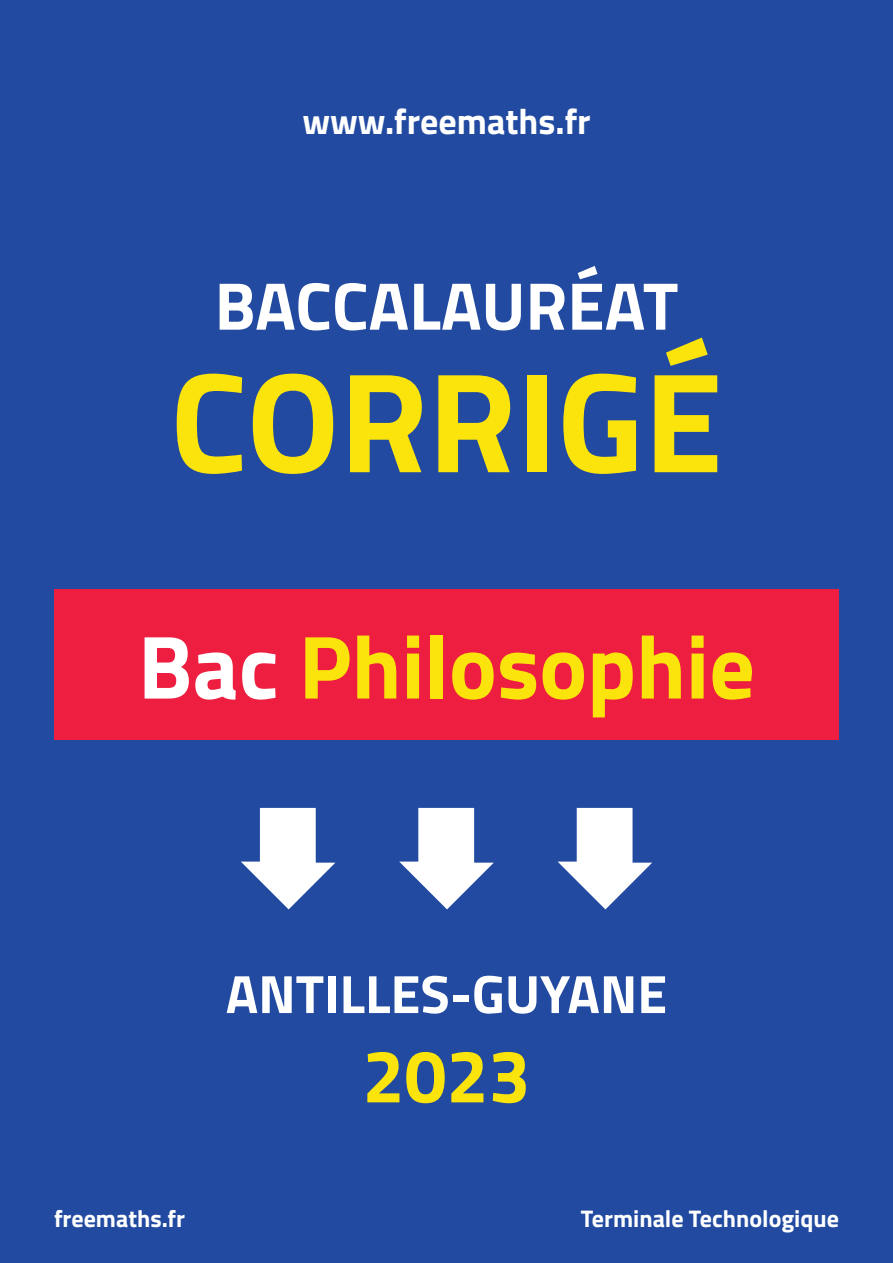
<style>
.page{position:relative;width:893px;height:1263px;background:#214aa0}
.page>*{position:absolute;margin:0;border:0;box-sizing:border-box;transform-origin:0 0}
.t1{font:700 142.5px "Titillium";color:#fbe30c}
.t2{font:700 90px "Titillium";color:#fbe30c}
.t3{font:700 75px "Titillium";color:#fbe30c}
.t4{font:700 67.5px "Titillium";color:#fff}
.t5{font:700 54px "Titillium";color:#fff}
.t6{font:700 36px "Titillium";color:#fff}
.t7{font:700 24px "Titillium";color:#fff}
.s1{color:#fff}
</style>
<div class="page">
<svg style="left:241px;top:808px;width:94px;height:101px"></svg>
<svg style="left:399px;top:808px;width:95px;height:101px"></svg>
<svg style="left:558px;top:808px;width:94px;height:101px"></svg>
<div style="left:54px;top:589px;width:785px;height:151px;background:#ed1e40"></div>
<h3 class="t6" style="left:302px;top:94px;width:290px">www.freemaths.fr</h3>
<h3 class="t4" style="left:215px;top:254px;width:465px">BACCALAURÉAT</h3>
<h1 class="t1" style="left:170px;top:313px;width:554px">CORRIGÉ</h1>
<h2 class="t2" style="left:138px;top:598px;width:619px"><span class="s1">Bac</span> Philosophie</h2>
<p class="t5" style="left:226px;top:953px;width:443px">ANTILLES-GUYANE</p>
<h3 class="t3" style="left:362px;top:1019px;width:169px">2023</h3>
<p class="t7" style="left:54px;top:1200px;width:133px">freemaths.fr</p>
<p class="t7" style="left:581px;top:1200px;width:260px">Terminale Technologique</p>
</div>
